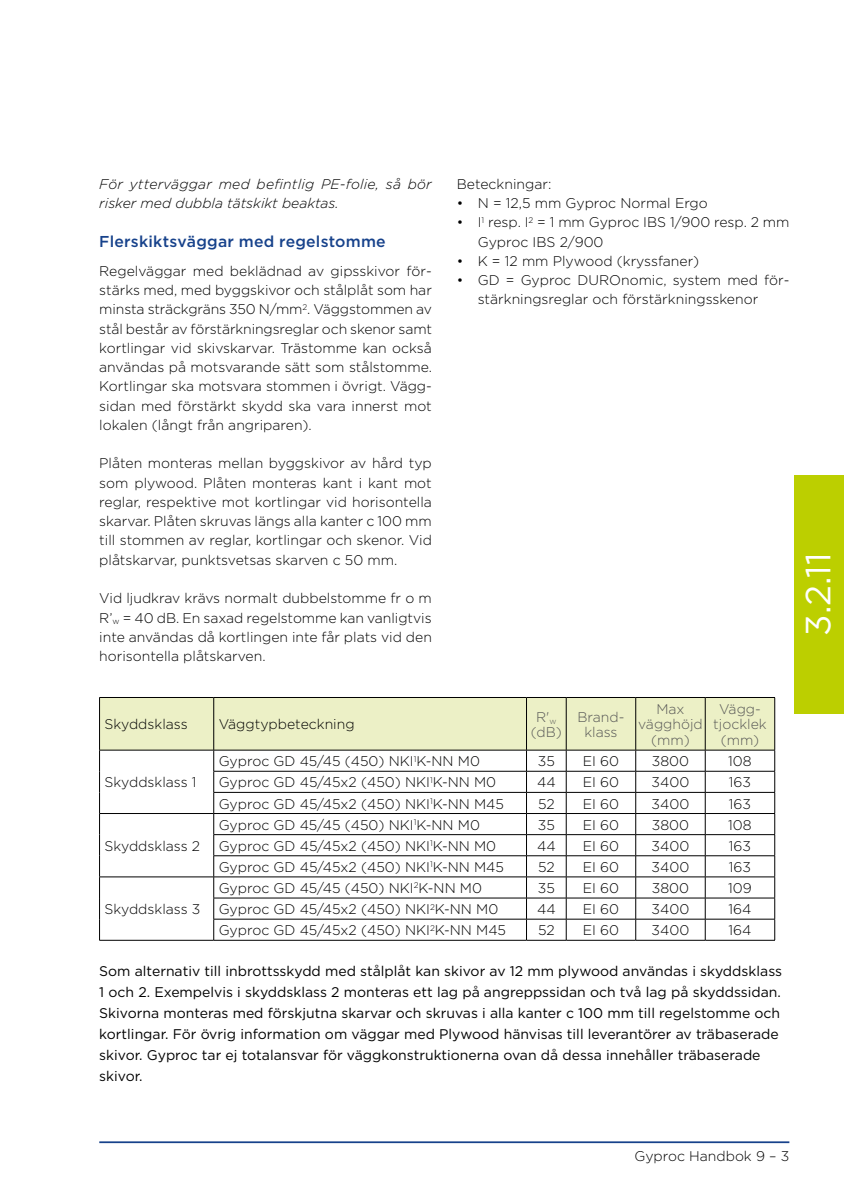
<style>
.page{position:relative;width:844px;height:1191px;background:#fff}
.page>*{position:absolute;margin:0;border:0;box-sizing:border-box;transform-origin:0 0}
.t1{font:35px "Gotham";color:#fff}
.t2{font:500 15.75px "Gotham";letter-spacing:.015em;color:#17428b}
.t3{font:300 14px/19.2px "Gotham";color:#000;text-align:justify}
.t4{font:14px/21px "Gotham";color:#000}
.t5{font:italic 300 14px/19.2px "Gotham";color:#000}
.t6{font:300 14px/15.8px "Gotham";color:#575756;text-align:center}
</style>
<div class="page">
<hr style="left:99px;top:1141px;width:690px;height:2px;background:#17428b">
<div style="left:793px;top:475px;width:50px;height:238px;background:#bccf00"></div>
<svg style="left:99px;top:697px;width:676px;height:243px"></svg>
<hr style="left:99px;top:940px;width:115px;height:1px;background:#000">
<hr style="left:214px;top:940px;width:312px;height:1px;background:#000">
<hr style="left:526px;top:940px;width:40px;height:1px;background:#000">
<hr style="left:566px;top:940px;width:69px;height:1px;background:#000">
<hr style="left:635px;top:940px;width:70px;height:1px;background:#000">
<hr style="left:705px;top:940px;width:69px;height:1px;background:#000">
<hr style="left:526px;top:697px;width:1px;height:53px;background:#000">
<hr style="left:565px;top:697px;width:1px;height:53px;background:#000">
<hr style="left:635px;top:697px;width:1px;height:53px;background:#000">
<hr style="left:704px;top:697px;width:1px;height:53px;background:#000">
<hr style="left:774px;top:697px;width:1px;height:53px;background:#000">
<p class="t5" style="left:99px;top:174px;width:334px">För ytterväggar med befintlig PE-folie, så bör risker med dubbla tätskikt beaktas.</p>
<p class="t2" style="left:99px;top:231px;width:288px">Flerskiktsväggar med regelstomme</p>
<p class="t3" style="left:99px;top:261px;width:334px">Regelväggar med beklädnad av gipsskivor för&shy;stärks med, med byggskivor och stålplåt som har minsta sträckgräns 350 N/mm<sup>2</sup>. Väggstommen av stål består av förstärkningsreglar och skenor samt kortlingar vid skivskarvar. Trästomme kan också användas på motsvarande sätt som stålstomme.<br>Kortlingar ska motsvara stommen i övrigt. Vägg&shy;sidan med förstärkt skydd ska vara innerst mot lokalen (långt från angriparen).</p>
<p class="t3" style="left:99px;top:453px;width:334px">Plåten monteras mellan byggskivor av hård typ som plywood. Plåten monteras kant i kant mot reglar, respektive mot kortlingar vid horisontella skarvar. Plåten skruvas längs alla kanter c 100 mm till stommen av reglar, kortlingar och skenor. Vid plåtskarvar, punktsvetsas skarven c 50 mm.</p>
<p class="t3" style="left:99px;top:588px;width:334px">Vid ljudkrav krävs normalt dubbelstomme fr o m R’<sub>w</sub> = 40 dB. En saxad regelstomme kan vanligtvis inte användas då kortlingen inte får plats vid den horisontella plåtskarven.</p>
<p class="t3" style="left:456px;top:174px;width:96px">Beteckningar:</p>
<p class="t3" style="left:456px;top:193px;width:252px">• N = 12,5 mm Gyproc Normal Ergo</p>
<p class="t3" style="left:477px;top:212px;width:313px;text-indent:-21px">• I<sup>1</sup> resp. I<sup>2</sup> = 1 mm Gyproc IBS 1/900 resp. 2 mm<br>Gyproc IBS 2/900</p>
<p class="t3" style="left:456px;top:251px;width:244px">• K = 12 mm Plywood (kryssfaner)</p>
<p class="t3" style="left:477px;top:270px;width:313px;text-indent:-21px">• GD = Gyproc DUROnomic, system med för&shy;stärkningsreglar och förstärkningsskenor</p>
<p class="t3" style="left:104px;top:714px;width:85px">Skyddsklass</p>
<p class="t3" style="left:219px;top:714px;width:137px">Väggtypbeteckning</p>
<p class="t6" style="left:530px;top:708px;width:32px">R'<sub>w </sub>(dB)</p>
<p class="t6" style="left:577px;top:708px;width:48px">Brand&shy;klass</p>
<p class="t6" style="left:638px;top:700px;width:66px">Max vägghöjd (mm)</p>
<p class="t6" style="left:713px;top:700px;width:55px">Vägg&shy;tjocklek (mm)</p>
<p class="t3" style="left:104px;top:772px;width:94px">Skyddsklass 1</p>
<p class="t3" style="left:219px;top:751px;width:263px">Gyproc GD 45/45 (450) NKI<sup>1</sup>K-NN M0</p>
<p class="t3" style="left:537px;top:751px;width:18px">35</p>
<p class="t3" style="left:582px;top:751px;width:38px">EI 60</p>
<p class="t3" style="left:651px;top:751px;width:39px">3800</p>
<p class="t3" style="left:728px;top:751px;width:25px">108</p>
<p class="t3" style="left:219px;top:772px;width:279px">Gyproc GD 45/45x2 (450) NKI<sup>1</sup>K-NN M0</p>
<p class="t3" style="left:537px;top:772px;width:20px">44</p>
<p class="t3" style="left:582px;top:772px;width:38px">EI 60</p>
<p class="t3" style="left:651px;top:772px;width:39px">3400</p>
<p class="t3" style="left:728px;top:772px;width:24px">163</p>
<p class="t3" style="left:219px;top:793px;width:287px">Gyproc GD 45/45x2 (450) NKI<sup>1</sup>K-NN M45</p>
<p class="t3" style="left:538px;top:793px;width:18px">52</p>
<p class="t3" style="left:582px;top:793px;width:38px">EI 60</p>
<p class="t3" style="left:651px;top:793px;width:39px">3400</p>
<p class="t3" style="left:728px;top:793px;width:24px">163</p>
<p class="t3" style="left:104px;top:836px;width:97px">Skyddsklass 2</p>
<p class="t3" style="left:219px;top:814px;width:263px">Gyproc GD 45/45 (450) NKI<sup>1</sup>K-NN M0</p>
<p class="t3" style="left:537px;top:814px;width:18px">35</p>
<p class="t3" style="left:582px;top:814px;width:38px">EI 60</p>
<p class="t3" style="left:651px;top:814px;width:39px">3800</p>
<p class="t3" style="left:728px;top:814px;width:25px">108</p>
<p class="t3" style="left:219px;top:836px;width:279px">Gyproc GD 45/45x2 (450) NKI<sup>1</sup>K-NN M0</p>
<p class="t3" style="left:537px;top:836px;width:20px">44</p>
<p class="t3" style="left:582px;top:836px;width:38px">EI 60</p>
<p class="t3" style="left:651px;top:836px;width:39px">3400</p>
<p class="t3" style="left:728px;top:836px;width:24px">163</p>
<p class="t3" style="left:219px;top:857px;width:287px">Gyproc GD 45/45x2 (450) NKI<sup>1</sup>K-NN M45</p>
<p class="t3" style="left:538px;top:857px;width:18px">52</p>
<p class="t3" style="left:582px;top:857px;width:38px">EI 60</p>
<p class="t3" style="left:651px;top:857px;width:39px">3400</p>
<p class="t3" style="left:728px;top:857px;width:24px">163</p>
<p class="t3" style="left:219px;top:878px;width:265px">Gyproc GD 45/45 (450) NKI<sup>2</sup>K-NN M0</p>
<p class="t3" style="left:537px;top:878px;width:18px">35</p>
<p class="t3" style="left:582px;top:878px;width:38px">EI 60</p>
<p class="t3" style="left:651px;top:878px;width:39px">3800</p>
<p class="t3" style="left:728px;top:878px;width:25px">109</p>
<p class="t3" style="left:219px;top:899px;width:281px">Gyproc GD 45/45x2 (450) NKI<sup>2</sup>K-NN M0</p>
<p class="t3" style="left:537px;top:899px;width:20px">44</p>
<p class="t3" style="left:582px;top:899px;width:38px">EI 60</p>
<p class="t3" style="left:651px;top:899px;width:39px">3400</p>
<p class="t3" style="left:728px;top:899px;width:24px">164</p>
<p class="t3" style="left:219px;top:920px;width:289px">Gyproc GD 45/45x2 (450) NKI<sup>2</sup>K-NN M45</p>
<p class="t3" style="left:538px;top:920px;width:18px">52</p>
<p class="t3" style="left:582px;top:920px;width:38px">EI 60</p>
<p class="t3" style="left:651px;top:920px;width:39px">3400</p>
<p class="t3" style="left:728px;top:920px;width:24px">164</p>
<p class="t4" style="left:99px;top:959px;width:684px">Som alternativ till inbrottsskydd med stålplåt kan skivor av 12 mm plywood användas i skyddsklass 1 och 2. Exempelvis i skyddsklass 2 monteras ett lag på angreppssidan och två lag på skyddssidan.<br>Skivorna monteras med förskjutna skarvar och skruvas i alla kanter c 100 mm till regelstomme och kortlingar. För övrig information om väggar med Plywood hänvisas till leverantörer av träbaserade skivor. Gyproc tar ej totalansvar för väggkonstruktionerna ovan då dessa innehåller träbaserade skivor.</p>
<p class="t3" style="left:104px;top:899px;width:97px">Skyddsklass 3</p>
<h1 class="t1" style="left:795px;top:635px;width:84px;rotate:-90deg">3.2.11</h1>
<p class="t3" style="left:634px;top:1146px;width:156px">Gyproc Handbok 9 – 3</p>
</div>
